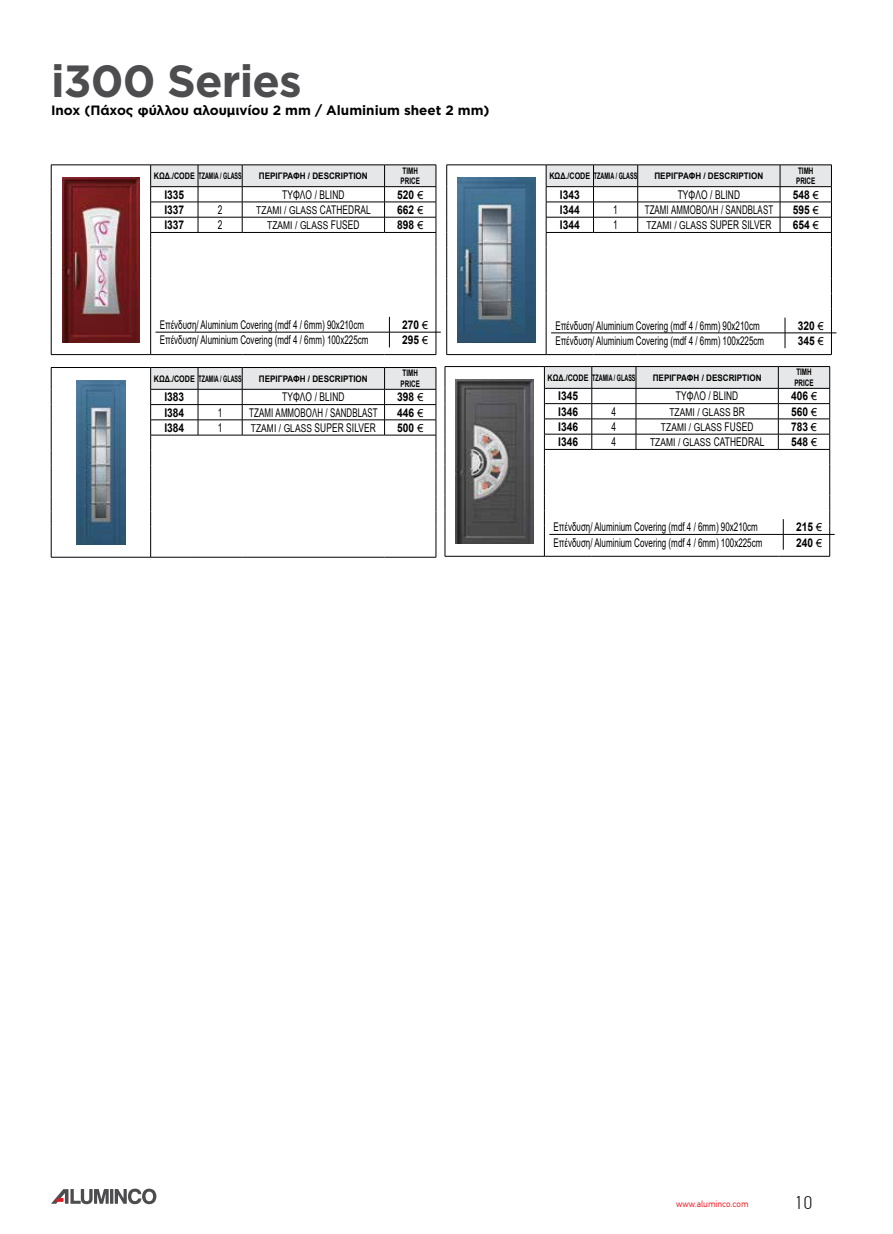
<style>
.page{position:relative;width:893px;height:1234px;background:#fff}
.page>*{position:absolute;margin:0;border:0;box-sizing:border-box;transform-origin:0 0}
.t1{font:700 45px "Gotham Greek";letter-spacing:-.02em;color:#4d4d4f}
.t2{font:300 18px "CF Din";color:#000}
.t3{font:700 13.5px "Gotham Greek";color:#000}
.t4{font:12px "Arial";color:#000;scale:.67 1}
.t5{font:700 12px "Arial";color:#000;scale:.85 1}
.t6{font:12px "Arial Narrow";letter-spacing:.01em;color:#000;scale:.85 1}
.t7{font:12px "Arial Narrow";letter-spacing:.01em;color:#000;scale:.8 1}
.t8{font:10.8px "Arial Narrow";letter-spacing:.01em;color:#000;scale:.94 1}
.t9{font:700 9px "Arial";color:#000;scale:.8 1}
.t10{font:700 9px "Arial";color:#000;scale:.9 1}
.t11{font:700 9px/10.8px "Arial";color:#000;scale:.7 1}
.t12{font:9px "CF Din";color:#ed1d24}
.s1{font-weight:400;font-size:10.95px}
.s2{font-size:12px}
</style>
<div class="page">
<svg style="left:51px;top:1188px;width:105px;height:15px"></svg>
<hr style="left:445px;top:366px;width:99px;height:1px;background:#000">
<svg style="left:445px;top:366px;width:1px;height:190px"></svg>
<hr style="left:445px;top:556px;width:99px;height:1px;background:#000">
<hr style="left:544px;top:556px;width:48px;height:1px;background:#000">
<hr style="left:592px;top:556px;width:44px;height:1px;background:#000">
<hr style="left:636px;top:556px;width:142px;height:1px;background:#000">
<hr style="left:778px;top:556px;width:52px;height:1px;background:#000">
<img style="left:456px;top:379px;width:77px;height:164px">
<hr style="left:51px;top:164px;width:100px;height:1px;background:#000">
<hr style="left:151px;top:164px;width:47px;height:1px;background:#000">
<svg style="left:51px;top:165px;width:1px;height:113px"></svg>
<hr style="left:51px;top:278px;width:1px;height:76px;background:#000">
<hr style="left:198px;top:164px;width:44px;height:1px;background:#000">
<hr style="left:242px;top:164px;width:143px;height:1px;background:#000">
<hr style="left:385px;top:164px;width:51px;height:1px;background:#000">
<hr style="left:51px;top:354px;width:100px;height:1px;background:#000">
<svg style="left:150px;top:165px;width:287px;height:113px"></svg>
<hr style="left:150px;top:278px;width:1px;height:76px;background:#000">
<hr style="left:436px;top:278px;width:1px;height:76px;background:#000">
<hr style="left:151px;top:354px;width:47px;height:1px;background:#000">
<hr style="left:198px;top:354px;width:44px;height:1px;background:#000">
<hr style="left:242px;top:354px;width:143px;height:1px;background:#000">
<hr style="left:385px;top:354px;width:51px;height:1px;background:#000">
<img style="left:62px;top:177px;width:78px;height:165px">
<hr style="left:446px;top:164px;width:100px;height:1px;background:#000">
<hr style="left:546px;top:164px;width:47px;height:1px;background:#000">
<svg style="left:446px;top:165px;width:1px;height:159px"></svg>
<hr style="left:446px;top:324px;width:1px;height:30px;background:#000">
<hr style="left:593px;top:164px;width:45px;height:1px;background:#000">
<hr style="left:638px;top:164px;width:142px;height:1px;background:#000">
<hr style="left:780px;top:164px;width:52px;height:1px;background:#000">
<hr style="left:446px;top:354px;width:100px;height:1px;background:#000">
<hr style="left:546px;top:324px;width:1px;height:30px;background:#000">
<hr style="left:831px;top:324px;width:1px;height:30px;background:#000">
<hr style="left:546px;top:354px;width:47px;height:1px;background:#000">
<hr style="left:593px;top:354px;width:45px;height:1px;background:#000">
<hr style="left:638px;top:354px;width:142px;height:1px;background:#000">
<hr style="left:780px;top:354px;width:52px;height:1px;background:#000">
<img style="left:458px;top:177px;width:77px;height:165px">
<hr style="left:51px;top:367px;width:100px;height:1px;background:#000">
<svg style="left:51px;top:368px;width:1px;height:158px"></svg>
<hr style="left:51px;top:526px;width:1px;height:31px;background:#000">
<hr style="left:51px;top:557px;width:100px;height:1px;background:#000">
<hr style="left:150px;top:526px;width:1px;height:31px;background:#000">
<hr style="left:436px;top:526px;width:1px;height:31px;background:#000">
<hr style="left:151px;top:557px;width:47px;height:1px;background:#000">
<hr style="left:198px;top:557px;width:44px;height:1px;background:#000">
<hr style="left:242px;top:557px;width:143px;height:1px;background:#000">
<hr style="left:385px;top:557px;width:51px;height:1px;background:#000">
<svg style="left:150px;top:367px;width:287px;height:159px"></svg>
<hr style="left:150px;top:435px;width:48px;height:1px;background:#000">
<img style="left:76px;top:380px;width:50px;height:164px">
<hr style="left:155px;top:332px;width:234px;height:1px;background:#000">
<hr style="left:389px;top:332px;width:52px;height:1px;background:#000">
<svg style="left:389px;top:317px;width:1px;height:30px"></svg>
<hr style="left:785px;top:332px;width:51px;height:1px;background:#000">
<svg style="left:546px;top:165px;width:286px;height:183px"></svg>
<hr style="left:783px;top:534px;width:52px;height:1px;background:#000">
<svg style="left:544px;top:366px;width:286px;height:190px"></svg>
<h1 class="t1" style="left:51px;top:55px;width:252px">i300 Series</h1>
<p class="t3" style="left:51px;top:102px;width:440px">Inox (Πάχος φύλλου αλουμινίου 2 mm / Aluminium sheet 2 mm)</p>
<p class="t9" style="left:154px;top:169px;width:111px">ΚΩΔ./CODE TZAMIA / GLASS</p>
<p class="t10" style="left:259px;top:169px;width:122px">ΠΕΡΙΓΡΑΦΗ / DESCRIPTION</p>
<p class="t11" style="left:401px;top:165px;width:29px">TIMH<br>PRICE</p>
<p class="t5" style="left:164px;top:186px;width:25px">Ι335</p>
<p class="t6" style="left:282px;top:185px;width:75px">ΤΥΦΛΟ / BLIND</p>
<p class="t5" style="left:397px;top:186px;width:32px">520 <span class="s1">€</span></p>
<p class="t5" style="left:164px;top:201px;width:25px">Ι337</p>
<p class="t6" style="left:218px;top:201px;width:7px">2</p>
<p class="t8" style="left:256px;top:202px;width:123px">ΤΖΑΜΙ / GLASS <span class="s2">CATHEDRAL</span></p>
<p class="t5" style="left:397px;top:201px;width:32px">662 <span class="s1">€</span></p>
<p class="t5" style="left:164px;top:216px;width:25px">Ι337</p>
<p class="t6" style="left:218px;top:216px;width:7px">2</p>
<p class="t8" style="left:267px;top:217px;width:100px">ΤΖΑΜΙ / GLASS <span class="s2">FUSED</span></p>
<p class="t5" style="left:397px;top:216px;width:32px">898 <span class="s1">€</span></p>
<p class="t4" style="left:160px;top:316px;width:307px">Eπένδυση/ Aluminium Covering (mdf 4 / 6mm) 90x210cm</p>
<p class="t5" style="left:402px;top:316px;width:32px">270 <span class="s1">€</span></p>
<p class="t4" style="left:160px;top:331px;width:313px">Eπένδυση/ Aluminium Covering (mdf 4 / 6mm) 100x225cm</p>
<p class="t5" style="left:402px;top:331px;width:32px">295 <span class="s1">€</span></p>
<p class="t9" style="left:154px;top:372px;width:111px">ΚΩΔ./CODE TZAMIA / GLASS</p>
<p class="t10" style="left:259px;top:372px;width:122px">ΠΕΡΙΓΡΑΦΗ / DESCRIPTION</p>
<p class="t11" style="left:401px;top:368px;width:29px">TIMH<br>PRICE</p>
<p class="t5" style="left:164px;top:388px;width:25px">I383</p>
<p class="t6" style="left:282px;top:388px;width:75px">ΤΥΦΛΟ / BLIND</p>
<p class="t5" style="left:397px;top:388px;width:32px">398 <span class="s1">€</span></p>
<p class="t5" style="left:164px;top:404px;width:25px">I384</p>
<p class="t6" style="left:218px;top:403px;width:7px">1</p>
<p class="t7" style="left:249px;top:403px;width:162px">ΤΖΑΜΙ ΑΜΜΟΒΟΛΗ / SANDBLAST</p>
<p class="t5" style="left:397px;top:404px;width:32px">446 <span class="s1">€</span></p>
<p class="t5" style="left:164px;top:419px;width:25px">I384</p>
<p class="t6" style="left:218px;top:418px;width:7px">1</p>
<p class="t8" style="left:251px;top:420px;width:135px">ΤΖΑΜΙ / GLASS <span class="s2">SUPER SILVER</span></p>
<p class="t5" style="left:397px;top:419px;width:32px">500 <span class="s1">€</span></p>
<p class="t9" style="left:549px;top:169px;width:111px">ΚΩΔ./CODE TZAMIA / GLASS</p>
<p class="t10" style="left:654px;top:169px;width:122px">ΠΕΡΙΓΡΑΦΗ / DESCRIPTION</p>
<p class="t11" style="left:796px;top:165px;width:29px">TIMH<br>PRICE</p>
<p class="t5" style="left:560px;top:186px;width:25px">I343</p>
<p class="t6" style="left:678px;top:185px;width:75px">ΤΥΦΛΟ / BLIND</p>
<p class="t5" style="left:793px;top:186px;width:32px">548 <span class="s1">€</span></p>
<p class="t5" style="left:560px;top:201px;width:25px">I344</p>
<p class="t6" style="left:613px;top:201px;width:7px">1</p>
<p class="t7" style="left:645px;top:201px;width:162px">ΤΖΑΜΙ ΑΜΜΟΒΟΛΗ / SANDBLAST</p>
<p class="t5" style="left:793px;top:201px;width:32px">595 <span class="s1">€</span></p>
<p class="t5" style="left:560px;top:216px;width:25px">I344</p>
<p class="t6" style="left:613px;top:216px;width:7px">1</p>
<p class="t8" style="left:646px;top:217px;width:135px">ΤΖΑΜΙ / GLASS <span class="s2">SUPER SILVER</span></p>
<p class="t5" style="left:793px;top:216px;width:32px">654 <span class="s1">€</span></p>
<p class="t4" style="left:555px;top:317px;width:307px">Eπένδυση/ Aluminium Covering (mdf 4 / 6mm) 90x210cm</p>
<p class="t5" style="left:798px;top:317px;width:32px">320 <span class="s1">€</span></p>
<p class="t4" style="left:555px;top:332px;width:313px">Eπένδυση/ Aluminium Covering (mdf 4 / 6mm) 100x225cm</p>
<p class="t5" style="left:798px;top:332px;width:32px">345 <span class="s1">€</span></p>
<p class="t9" style="left:548px;top:371px;width:111px">ΚΩΔ./CODE TZAMIA / GLASS</p>
<p class="t10" style="left:653px;top:371px;width:122px">ΠΕΡΙΓΡΑΦΗ / DESCRIPTION</p>
<p class="t11" style="left:794px;top:367px;width:29px">TIMH<br>PRICE</p>
<p class="t5" style="left:558px;top:387px;width:25px">I345</p>
<p class="t6" style="left:676px;top:387px;width:75px">ΤΥΦΛΟ / BLIND</p>
<p class="t5" style="left:791px;top:387px;width:32px">406 <span class="s1">€</span></p>
<p class="t5" style="left:558px;top:403px;width:25px">I346</p>
<p class="t6" style="left:612px;top:402px;width:7px">4</p>
<p class="t8" style="left:669px;top:404px;width:82px">ΤΖΑΜΙ / GLASS <span class="s2">BR</span></p>
<p class="t5" style="left:791px;top:403px;width:32px">560 <span class="s1">€</span></p>
<p class="t5" style="left:558px;top:418px;width:25px">I346</p>
<p class="t6" style="left:612px;top:418px;width:7px">4</p>
<p class="t8" style="left:661px;top:419px;width:100px">ΤΖΑΜΙ / GLASS <span class="s2">FUSED</span></p>
<p class="t5" style="left:791px;top:418px;width:32px">783 <span class="s1">€</span></p>
<p class="t5" style="left:558px;top:433px;width:25px">I346</p>
<p class="t6" style="left:612px;top:433px;width:7px">4</p>
<p class="t8" style="left:650px;top:434px;width:123px">ΤΖΑΜΙ / GLASS <span class="s2">CATHEDRAL</span></p>
<p class="t5" style="left:791px;top:433px;width:32px">548 <span class="s1">€</span></p>
<p class="t4" style="left:554px;top:518px;width:307px">Eπένδυση/ Aluminium Covering (mdf 4 / 6mm) 90x210cm</p>
<p class="t5" style="left:796px;top:518px;width:32px">215 <span class="s1">€</span></p>
<p class="t4" style="left:554px;top:534px;width:313px">Eπένδυση/ Aluminium Covering (mdf 4 / 6mm) 100x225cm</p>
<p class="t5" style="left:796px;top:533px;width:32px">240 <span class="s1">€</span></p>
<p class="t12" style="left:676px;top:1198px;width:74px">www.aluminco.com</p>
<h2 class="t2" style="left:795px;top:1193px;width:18px">10</h2>
</div>
